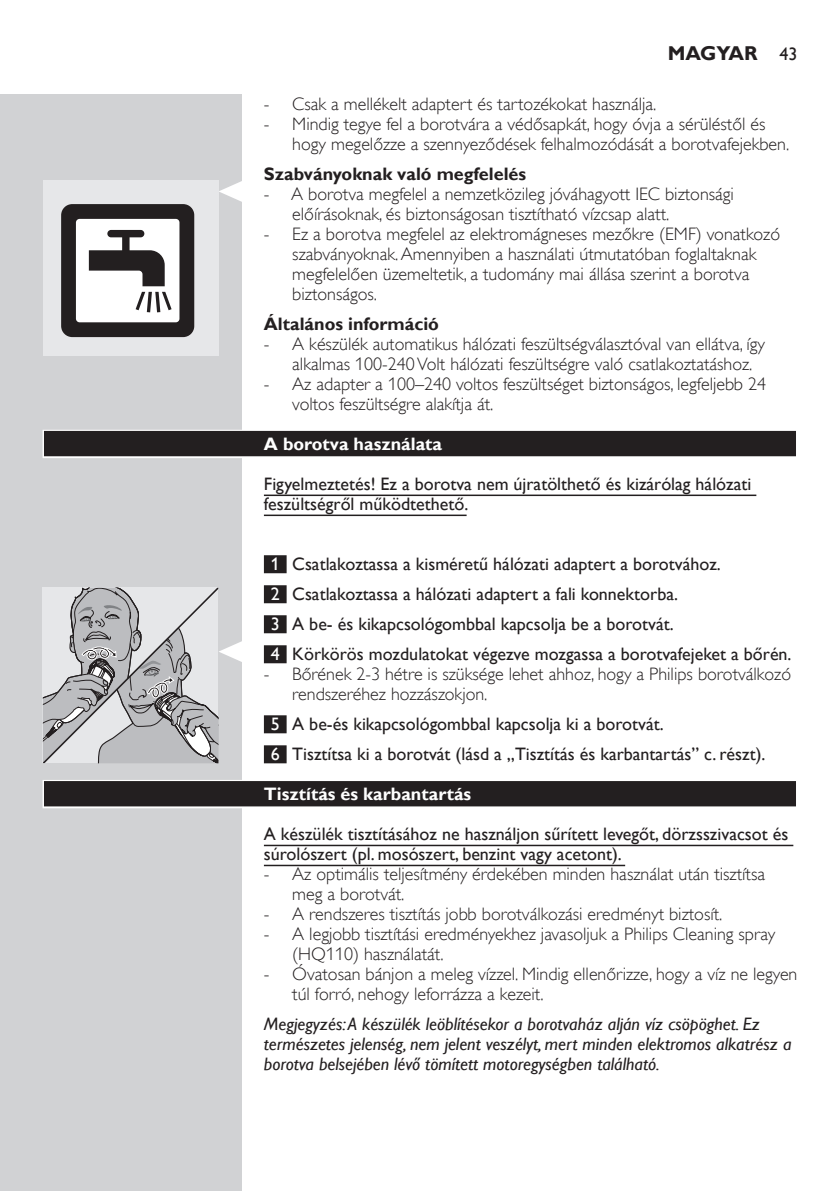
<style>
.page{position:relative;width:840px;height:1191px;background:#fff}
.page>*{position:absolute;margin:0;border:0;box-sizing:border-box;transform-origin:0 0}
.t1{font:700 20px "Gill Sans Alt One WGL";color:#231f20}
.t2{font:18px/20px "Gill Sans Alt One WGL Light";color:#231f20}
.t3{font:18px/30px "Gill Sans Alt One WGL";color:#231f20}
.t4{font:italic 18px/20px "Gill Sans Alt One WGL";color:#231f20}
.t5{font:700 18px "Gill Sans Alt One WGL";color:#231f20}
.t6{font:700 18px "Gill Sans Alt One WGL";color:#fff}
.s1{font-weight:400;font-size:18px}
.s2{color:#fff}
</style>
<div class="page">
<div style="left:0;top:95px;width:241px;height:1096px;background:#d1d2d4"></div>
<div style="left:43px;top:430px;width:754px;height:28px;background:#c3c2c2"></div>
<div style="left:44px;top:431px;width:751px;height:25px;background:#231f20"></div>
<hr style="left:264px;top:494px;width:492px;height:2px;background:#231f20">
<hr style="left:264px;top:514px;width:202px;height:2px;background:#231f20">
<div style="left:264px;top:555px;width:22px;height:18px;background:#231f20"></div>
<div style="left:264px;top:585px;width:22px;height:18px;background:#231f20"></div>
<div style="left:264px;top:615px;width:22px;height:18px;background:#231f20"></div>
<div style="left:264px;top:645px;width:22px;height:18px;background:#231f20"></div>
<div style="left:264px;top:715px;width:22px;height:18px;background:#231f20"></div>
<div style="left:264px;top:745px;width:22px;height:18px;background:#231f20"></div>
<div style="left:43px;top:780px;width:754px;height:28px;background:#a1a0a0"></div>
<div style="left:44px;top:781px;width:751px;height:25px;background:#231f20"></div>
<hr style="left:264px;top:844px;width:528px;height:2px;background:#231f20">
<hr style="left:264px;top:864px;width:360px;height:2px;background:#231f20">
<svg style="left:218px;top:180px;width:24px;height:23px"></svg>
<div style="left:43px;top:180px;width:175px;height:176px;background:#e6e7e9"></div>
<svg style="left:61px;top:204px;width:133px;height:133px;background:#8a8889"></svg>
<svg style="left:43px;top:587px;width:199px;height:176px;background:#c1c1c4"></svg>
<p class="t1" style="left:667px;top:40px;width:131px">Magyar <span class="s1">43</span></p>
<p class="t2" style="left:264px;top:94px;width:394px">- Csak a mellékelt adaptert és tartozékokat használja.</p>
<p class="t2" style="left:292px;top:114px;width:498px;text-indent:-28px">- Mindig tegye fel a borotvára a védősapkát, hogy óvja a sérüléstől és hogy megelőzze a szennyeződések felhalmozódását a borotvafejekben.</p>
<p class="t5" style="left:264px;top:162px;width:263px">Szabványoknak való megfelelés</p>
<p class="t2" style="left:292px;top:184px;width:443px;text-indent:-28px">- A borotva megfelel a nemzetközileg jóváhagyott IEC biztonsági előírásoknak, és biztonságosan tisztítható vízcsap alatt.</p>
<p class="t2" style="left:292px;top:224px;width:489px;text-indent:-28px">- Ez a borotva megfelel az elektromágneses mezőkre (EMF) vonatkozó szabványoknak. Amennyiben a használati útmutatóban foglaltaknak megfelelően üzemeltetik, a tudomány mai állása szerint a borotva biztonságos.</p>
<p class="t5" style="left:264px;top:312px;width:176px">Általános információ</p>
<p class="t2" style="left:292px;top:334px;width:474px;text-indent:-28px">- A készülék automatikus hálózati feszültségválasztóval van ellátva, így alkalmas 100-240 Volt hálózati feszültségre való csatlakoztatáshoz.</p>
<p class="t2" style="left:292px;top:374px;width:475px;text-indent:-28px">- Az adapter a 100–240 voltos feszültséget biztonságos, legfeljebb 24 voltos feszültségre alakítja át.</p>
<p class="t6" style="left:264px;top:432px;width:180px">A borotva használata</p>
<p class="t3" style="left:264px;top:474px;width:488px;line-height:20px">Figyelmeztetés! Ez a borotva nem újratölthető és kizárólag hálózati feszültségről működtethető.</p>
<p class="t3" style="left:270px;top:549px;width:522px"><span class="s2">1</span> Csatlakoztassa a kisméretű hálózati adaptert a borotvához.<br><span class="s2">2</span> Csatlakoztassa a hálózati adaptert a fali konnektorba.<br><span class="s2">3</span> A be- és kikapcsológombbal kapcsolja be a borotvát.<br><span class="s2">4</span> Körkörös mozdulatokat végezve mozgassa a borotvafejeket a bőrén.</p>
<p class="t2" style="left:292px;top:664px;width:500px;text-indent:-28px">- Bőrének 2-3 hétre is szüksége lehet ahhoz, hogy a Philips borotválkozó rendszeréhez hozzászokjon.</p>
<p class="t3" style="left:270px;top:709px;width:496px"><span class="s2">5</span> A be-és kikapcsológombbal kapcsolja ki a borotvát.<br><span class="s2">6</span> Tisztítsa ki a borotvát (lásd a „Tisztítás és karbantartás” c. részt).</p>
<p class="t6" style="left:264px;top:782px;width:209px">Tisztítás és karbantartás</p>
<p class="t3" style="left:264px;top:824px;width:525px;line-height:20px">A készülék tisztításához ne használjon sűrített levegőt, dörzsszivacsot és súrolószert (pl. mosószert, benzint vagy acetont).</p>
<p class="t2" style="left:292px;top:864px;width:474px;text-indent:-28px">- Az optimális teljesítmény érdekében minden használat után tisztítsa meg a borotvát.</p>
<p class="t2" style="left:264px;top:904px;width:460px">- A rendszeres tisztítás jobb borotválkozási eredményt biztosít.</p>
<p class="t2" style="left:292px;top:924px;width:484px;text-indent:-28px">- A legjobb tisztítási eredményekhez javasoljuk a Philips Cleaning spray (HQ110) használatát.</p>
<p class="t2" style="left:292px;top:964px;width:506px;text-indent:-28px">- Óvatosan bánjon a meleg vízzel. Mindig ellenőrizze, hogy a víz ne legyen túl forró, nehogy leforrázza a kezeit.</p>
<p class="t4" style="left:264px;top:1014px;width:528px">Megjegyzés: A készülék leöblítésekor a borotvaház alján víz csöpöghet. Ez természetes jelenség, nem jelent veszélyt, mert minden elektromos alkatrész a borotva belsejében lévő tömített motoregységben található.</p>
</div>
